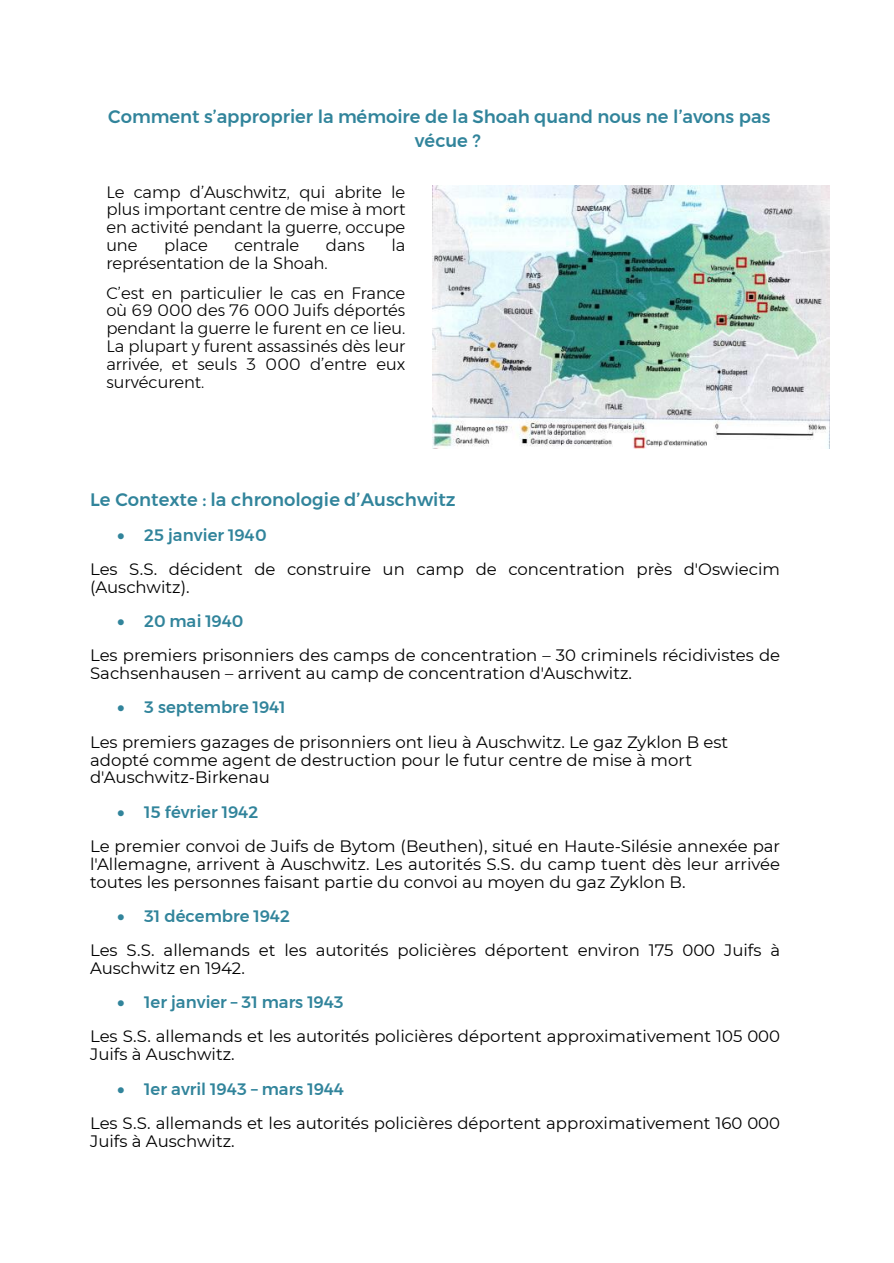
<style>
.page{position:relative;width:894px;height:1263px;background:#fff}
.page>*{position:absolute;margin:0;border:0;box-sizing:border-box;transform-origin:0 0}
.t1{font:500 18px/23.7px "Montserrat";color:#31849b}
.t2{font:16.5px/17.9px "Montserrat";color:#000}
.t3{font:300 16.5px/17.9px "Montserrat";color:#000;text-align:justify}
.t4{font:500 16.5px "Montserrat";color:#31849b}
</style>
<div class="page">
<img style="left:432px;top:185px;width:397px;height:263px">
<p class="t1" style="left:415px;top:105px;width:357px;text-indent:-306px">Comment s’approprier la mémoire de la Shoah quand nous ne l’avons pas vécue ?</p>
<p class="t3" style="left:106px;top:183px;width:300px">Le camp d’Auschwitz, qui abrite le plus important centre de mise à mort en activité pendant la guerre, occupe une</p>
<p class="t3" style="left:164px;top:236px;width:45px">place</p>
<p class="t3" style="left:234px;top:236px;width:66px">centrale</p>
<p class="t3" style="left:326px;top:236px;width:40px">dans</p>
<p class="t3" style="left:391px;top:236px;width:15px">la</p>
<p class="t3" style="left:106px;top:248px;width:300px;line-height:29.8px">représentation de la Shoah.<br>C’est en particulier le cas en France</p>
<p class="t3" style="left:106px;top:301px;width:300px">où 69 000 des 76 000 Juifs déportés pendant la guerre le furent en ce lieu.<br>La plupart y furent assassinés dès leur arrivée, et seuls 3 000 d’entre eux survécurent.</p>
<p class="t1" style="left:90px;top:487px;width:367px">Le Contexte : la chronologie d’Auschwitz</p>
<p class="t4" style="left:144px;top:525px;width:124px">25 janvier 1940</p>
<p class="t2" style="left:90px;top:560px;width:691px">Les S.S. décident de construire un camp de concentration près d'Oswiecim (Auschwitz).</p>
<p class="t4" style="left:144px;top:611px;width:101px">20 mai 1940</p>
<p class="t2" style="left:90px;top:646px;width:691px">Les premiers prisonniers des camps de concentration – 30 criminels récidivistes de<br>Sachsenhausen – arrivent au camp de concentration d'Auschwitz.</p>
<p class="t4" style="left:144px;top:697px;width:143px">3 septembre 1941</p>
<p class="t2" style="left:90px;top:733px;width:639px">Les premiers gazages de prisonniers ont lieu à Auschwitz. Le gaz Zyklon B est adopté comme agent de destruction pour le futur centre de mise à mort d'Auschwitz-Birkenau</p>
<p class="t4" style="left:144px;top:801px;width:115px">15 février 1942</p>
<p class="t2" style="left:90px;top:837px;width:691px;text-align:justify">Le premier convoi de Juifs de Bytom (Beuthen), situé en Haute-Silésie annexée par l'Allemagne, arrivent à Auschwitz. Les autorités S.S. du camp tuent dès leur arrivée toutes les personnes faisant partie du convoi au moyen du gaz Zyklon B.</p>
<p class="t4" style="left:144px;top:906px;width:147px">31 décembre 1942</p>
<p class="t2" style="left:90px;top:941px;width:691px">Les S.S. allemands et les autorités policières déportent environ 175 000 Juifs à<br>Auschwitz en 1942.</p>
<p class="t4" style="left:144px;top:992px;width:201px">1er janvier – 31 mars 1943</p>
<p class="t2" style="left:90px;top:1027px;width:691px">Les S.S. allemands et les autorités policières déportent approximativement 105 000<br>Juifs à Auschwitz.</p>
<p class="t4" style="left:144px;top:1078px;width:201px">1er avril 1943 – mars 1944</p>
<p class="t2" style="left:90px;top:1114px;width:691px">Les S.S. allemands et les autorités policières déportent approximativement 160 000<br>Juifs à Auschwitz.</p>
</div>
